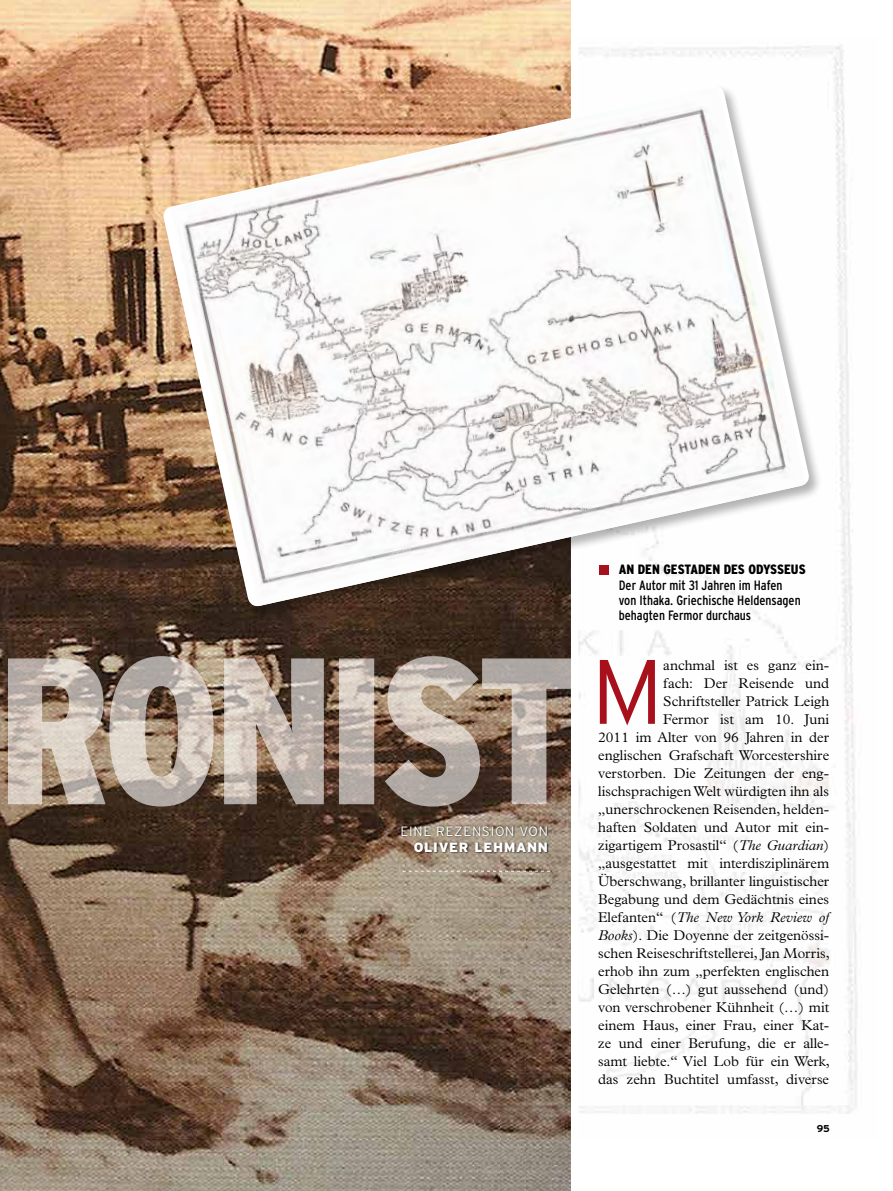
<style>
.page{position:relative;width:893px;height:1191px;background:#fff}
.page>*{position:absolute;margin:0;border:0;box-sizing:border-box;transform-origin:0 0}
.t1{font:300 91.2px "Interstate";color:#a8111c}
.t2{font:300 14.25px/18px "Plantin";color:#000;text-align:right}
.t3{font:condensed 13.5px/15px "Interstate";color:#000}
.t4{font:900 condensed 13.5px "Interstate";color:#000}
.t5{font:300 13.5px "Interstate";letter-spacing:.05em;color:#fff}
.t6{font:900 13.5px "Interstate";letter-spacing:.05em;color:#fff}
.t7{font:700 9.9px "Interstate";color:#000}
.s1{font-style:italic}
</style>
<div class="page">
<img style="left:578px;top:45px;width:280px;height:1069px">
<img style="left:0;top:0;width:571px;height:1191px">
<svg style="left:0;top:656px;width:571px;height:150px"></svg>
<div style="left:400px;top:824px;width:149px;height:29px;background:#000;opacity:.75"></div>
<svg style="left:403px;top:870px;width:147px;height:1px"></svg>
<div style="left:161px;top:84px;width:661px;height:535px;background:#000;opacity:.3"></div>
<svg style="left:162px;top:84px;width:649px;height:524px"></svg>
<img style="left:170px;top:87px;width:636px;height:519px">
<p class="t5" style="left:400px;top:823px;width:149px">EINE REZENSION VON</p>
<p class="t6" style="left:414px;top:839px;width:136px">OLIVER LEHMANN</p>
<p class="t4" style="left:619px;top:562px;width:188px">AN DEN GESTADEN DES ODYSSEUS</p>
<p class="t3" style="left:619px;top:577px;width:183px">Der Autor mit 31 Jahren im Hafen von Ithaka. Griechische Heldensagen behagten Fermor durchaus</p>
<p class="t2" style="left:598px;top:656px;width:233px">anchmal ist es ganz ein-<br>fach: Der Reisende und Schriftsteller Patrick Leigh<br>Fermor ist am 10. Juni<br>2011 im Alter von 96 Jahren in der englischen Grafschaft Worcestershire verstorben. Die Zeitungen der eng&shy;lischsprachigen Welt würdigten ihn als „unerschrockenen Reisenden, helden&shy;haften Soldaten und Autor mit ein&shy;zigartigem Prosastil“ (<span class="s1">The Guardian</span>) „ausgestattet mit interdisziplinärem Überschwang, brillanter linguistischer Begabung und dem Gedächtnis eines Elefanten“ (<span class="s1">The New York Review of Books</span>). Die Doyenne der zeitgenössi&shy;schen Reiseschriftstellerei, Jan Morris, erhob ihn zum „perfekten englischen Gelehrten (…) gut aussehend (und) von verschrobener Kühnheit (…) mit einem Haus, einer Frau, einer Kat&shy;ze und einer Berufung, die er alle&shy;samt liebte.“ Viel Lob für ein Werk, das zehn Buchtitel umfasst, diverse</p>
<h1 class="t1" style="left:591px;top:640px;width:73px">M</h1>
<p class="t7" style="left:817px;top:1123px;width:14px">95</p>
</div>
